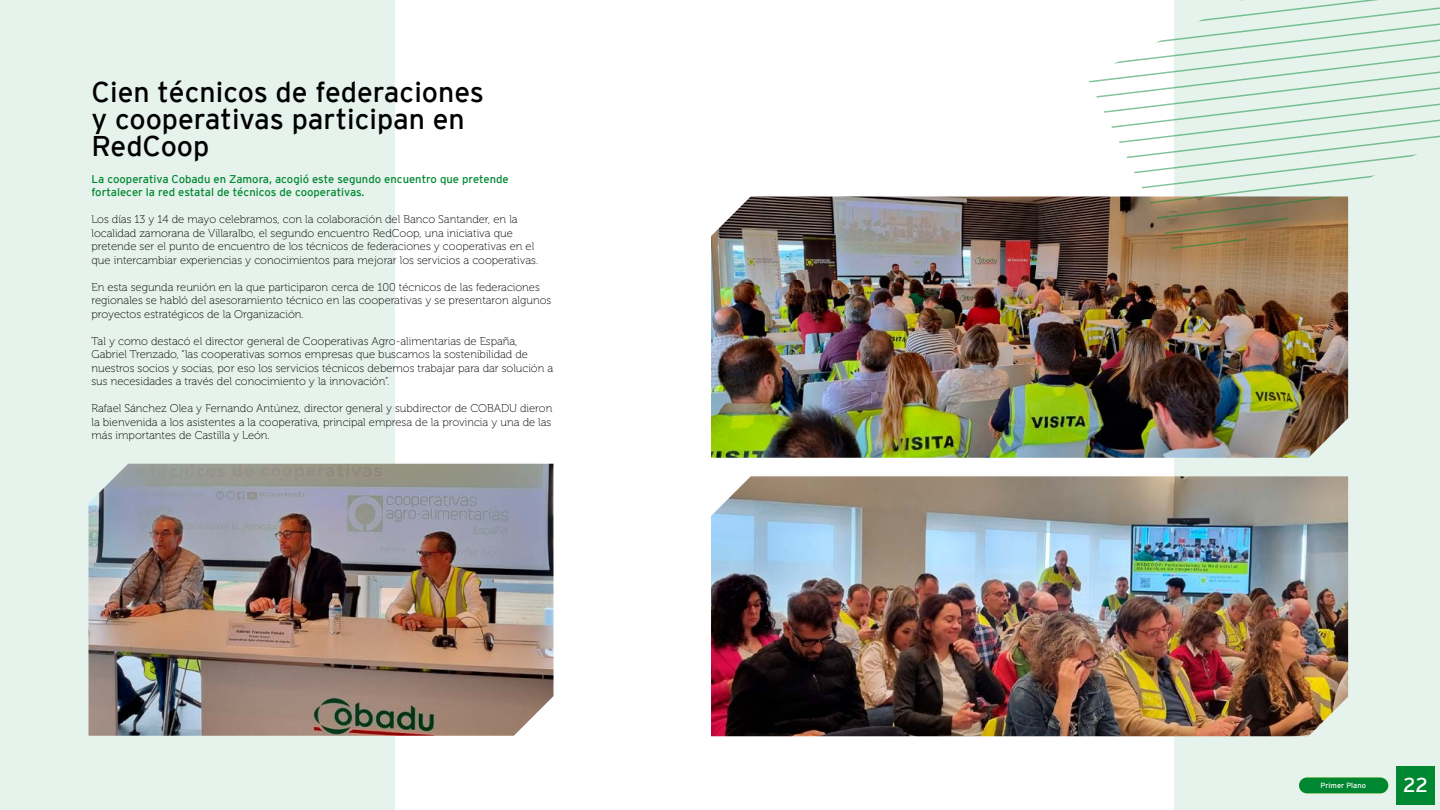
<style>
.page{position:relative;width:1440px;height:810px;background:#fff}
.page>*{position:absolute;margin:0;border:0;box-sizing:border-box;transform-origin:0 0}
.t1{font:28.5px/27px "Interstate";color:#000}
.t2{font:20.02px "Interstate";color:#fff}
.t3{font:11.25px/13.5px "Museo 100";color:#000}
.t4{font:11.25px/13.5px "Interstate";color:#008731}
.t5{font:7.5px "Interstate";color:#fff}
</style>
<div class="page">
<div style="left:1174px;top:0;width:266px;height:810px;background:#e6f3ec"></div>
<div style="left:0;top:0;width:394px;height:810px;background:#e6f3ec"></div>
<img style="left:711px;top:196px;width:637px;height:262px">
<img style="left:88px;top:464px;width:466px;height:272px">
<img style="left:711px;top:476px;width:637px;height:260px">
<svg style="left:1087px;top:0;width:353px;height:266px"></svg>
<div style="left:1396px;top:766px;width:39px;height:39px;background:#008731"></div>
<div style="left:1299px;top:778px;width:89px;height:15px;background:#008731;border-radius:8px"></div>
<h1 class="t1" style="left:92px;top:78px;width:394px">Cien técnicos de federaciones y cooperativas participan en<br>RedCoop</h1>
<p class="t4" style="left:92px;top:172px;width:419px">La cooperativa Cobadu en Zamora, acogió este segundo encuentro que pretende fortalecer la red estatal de técnicos de cooperativas.</p>
<p class="t3" style="left:92px;top:213px;width:448px">Los días 13 y 14 de mayo celebramos, con la colaboración del Banco Santander, en la localidad zamorana de Villaralbo, el segundo encuentro RedCoop, una iniciativa que pretende ser el punto de encuentro de los técnicos de federaciones y cooperativas en el que intercambiar experiencias y conocimientos para mejorar los servicios a cooperativas.</p>
<p class="t3" style="left:92px;top:281px;width:461px">En esta segunda reunión en la que participaron cerca de 100 técnicos de las federaciones regionales se habló del asesoramiento técnico en las cooperativas y se presentaron algunos proyectos estratégicos de la Organización.</p>
<p class="t3" style="left:92px;top:335px;width:463px">Tal y como destacó el director general de Cooperativas Agro-alimentarias de España, Gabriel Trenzado, “las cooperativas somos empresas que buscamos la sostenibilidad de nuestros socios y socias, por eso los servicios técnicos debemos trabajar para dar solución a sus necesidades a través del conocimiento y la innovación”.</p>
<p class="t3" style="left:92px;top:402px;width:462px;text-align:justify">Rafael Sánchez Olea y Fernando Antúnez, director general y subdirector de COBADU dieron la bienvenida a los asistentes a la cooperativa, principal empresa de la provincia y una de las más importantes de Castilla y León.</p>
<p class="t5" style="left:1329px;top:781px;width:31px">Editorial</p>
<h2 class="t2" style="left:1403px;top:774px;width:27px">22</h2>
<p class="t5" style="left:1321px;top:781px;width:47px">Primer Plano</p>
</div>
